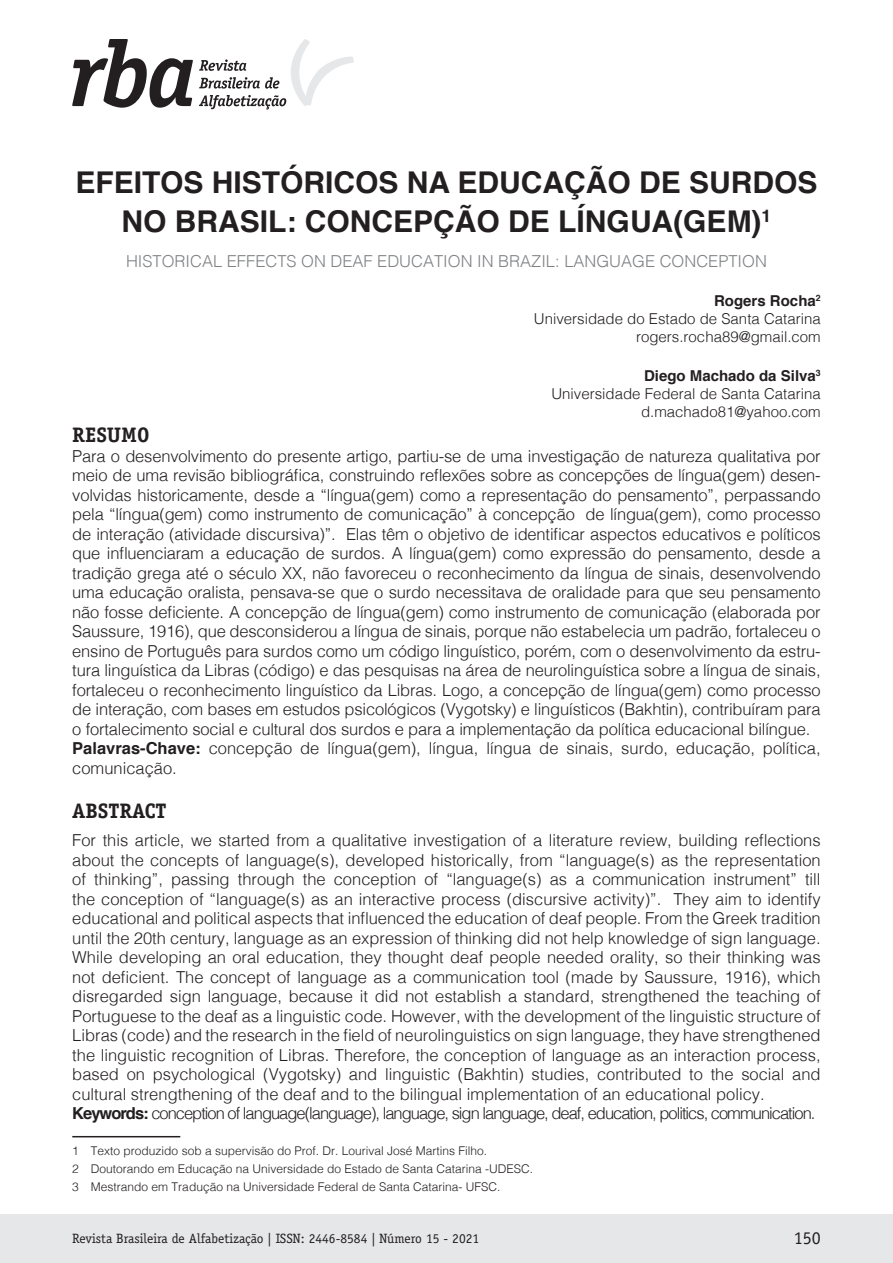
<style>
.page{position:relative;width:893px;height:1263px;background:#fff}
.page>*{position:absolute;margin:0;border:0;box-sizing:border-box;transform-origin:0 0}
._00_Titulo_Principal{font:700 30px/39px "Helvetica";color:#231f20;text-align:center}
._00_Titulo_Resumo_Ab{font:700 21px "Officina Serif Std";color:#231f20}
.t1{font:18px "Officina Serif Std";color:#231f20}
._00_Texto_Resumo_Abs{font:300 16.5px/19.5px "Helvetica";letter-spacing:-.01em;color:#231f20;text-align:justify}
._00_Texto_Resumo_Abs-2{font:300 16.5px "Helvetica";letter-spacing:-.06em;color:#231f20}
._00_Titulo_Principal-2{font:300 16.5px "Helvetica";color:#808285}
._00_Dados_Autor{font:300 15px/18px "Helvetica";color:#231f20;text-align:right}
.t2{font:13.5px "Officina Serif Std";color:#231f20}
._00_Nota_rodapé{font:300 12px "Helvetica";color:#231f20}
.s1{font-weight:700}
</style>
<div class="page">
<div style="left:0;top:1215px;width:893px;height:48px;background:#e6e7e9"></div>
<svg style="left:72px;top:39px;width:121px;height:69px"></svg>
<svg style="left:199px;top:39px;width:155px;height:70px"></svg>
<hr style="left:72px;top:1136px;width:108px;height:1px;background:#231f20">
<p class="_00_Titulo_Principal" style="left:76px;top:163px;width:743px">EFEITOS HISTÓRICOS NA EDUCAÇÃO DE SURDOS<br>NO BRASIL: CONCEPÇÃO DE LÍNGUA(GEM)<sup>1</sup></p>
<p class="_00_Titulo_Principal-2" style="left:126px;top:247px;width:642px">HISTORICAL EFFECTS ON DEAF EDUCATION IN BRAZIL: LANGUAGE CONCEPTION</p>
<p class="_00_Dados_Autor" style="left:534px;top:290px;width:288px"><span class="s1">Rogers Rocha</span><sup>2<br></sup>Universidade do Estado de Santa Catarina rogers.rocha89@gmail.com</p>
<p class="_00_Dados_Autor" style="left:551px;top:366px;width:271px"><span class="s1">Diego Machado da Silva</span><sup>3<br></sup>Universidade Federal de Santa Catarina d.machado81@yahoo.com</p>
<p class="_00_Titulo_Resumo_Ab" style="left:72px;top:422px;width:79px">RESUMO</p>
<p class="_00_Texto_Resumo_Abs" style="left:72px;top:445px;width:750px">Para o desenvolvimento do presente artigo, partiu-se de uma investigação de natureza qualitativa por meio de uma revisão bibliográfica, construindo reflexões sobre as concepções de língua(gem) desen&shy;volvidas historicamente, desde a “língua(gem) como a representação do pensamento”, perpassando pela “língua(gem) como instrumento de comunicação” à concepção de língua(gem), como processo de interação (atividade discursiva)”. Elas têm o objetivo de identificar aspectos educativos e políticos que influenciaram a educação de surdos. A língua(gem) como expressão do pensamento, desde a tradição grega até o século XX, não favoreceu o reconhecimento da língua de sinais, desenvolvendo uma educação oralista, pensava-se que o surdo necessitava de oralidade para que seu pensamento não fosse deficiente. A concepção de língua(gem) como instrumento de comunicação (elaborada por Saussure, 1916), que desconsiderou a língua de sinais, porque não estabelecia um padrão, fortaleceu o ensino de Português para surdos como um código linguístico, porém, com o desenvolvimento da estru&shy;tura linguística da Libras (código) e das pesquisas na área de neurolinguística sobre a língua de sinais, fortaleceu o reconhecimento linguístico da Libras. Logo, a concepção de língua(gem) como processo de interação, com bases em estudos psicológicos (Vygotsky) e linguísticos (Bakhtin), contribuíram para o fortalecimento social e cultural dos surdos e para a implementação da política educacional bilíngue.</p>
<p class="_00_Texto_Resumo_Abs" style="left:72px;top:738px;width:750px"><span class="s1">Palavras-Chave:</span> concepção de língua(gem), língua, língua de sinais, surdo, educação, política, comunicação.</p>
<p class="_00_Titulo_Resumo_Ab" style="left:72px;top:798px;width:96px">ABSTRACT</p>
<p class="_00_Texto_Resumo_Abs" style="left:72px;top:829px;width:750px">For this article, we started from a qualitative investigation of a literature review, building reflections about the concepts of language(s), developed historically, from “language(s) as the representation of thinking”, passing through the conception of “language(s) as a communication instrument” till the conception of “language(s) as an interactive process (discursive activity)”. They aim to identify educational and political aspects that influenced the education of deaf people. From the Greek tradition until the 20th century, language as an expression of thinking did not help knowledge of sign language.<br>While developing an oral education, they thought deaf people needed orality, so their thinking was not deficient. The concept of language as a communication tool (made by Saussure, 1916), which disregarded sign language, because it did not establish a standard, strengthened the teaching of Portuguese to the deaf as a linguistic code. However, with the development of the linguistic structure of Libras (code) and the research in the field of neurolinguistics on sign language, they have strengthened the linguistic recognition of Libras. Therefore, the conception of language as an interaction process, based on psychological (Vygotsky) and linguistic (Bakhtin) studies, contributed to the social and cultural strengthening of the deaf and to the bilingual implementation of an educational policy.</p>
<p class="_00_Texto_Resumo_Abs-2" style="left:72px;top:1099px;width:745px"><span class="s1">Keywords:</span> conception of language(language), language, sign language, deaf, education, politics, communication.</p>
<p class="_00_Nota_rodapé" style="left:72px;top:1140px;width:416px">1 Texto produzido sob a supervisão do Prof. Dr. Lourival José Martins Filho.</p>
<p class="_00_Nota_rodapé" style="left:72px;top:1158px;width:462px">2 Doutorando em Educação na Universidade do Estado de Santa Catarina -UDESC.</p>
<p class="_00_Nota_rodapé" style="left:72px;top:1176px;width:430px">3 Mestrando em Tradução na Universidade Federal de Santa Catarina- UFSC.</p>
<p class="t2" style="left:72px;top:1230px;width:408px">Revista Brasileira de Alfabetização | ISSN: 2446-8584 | Número 15 - 2021</p>
<p class="t1" style="left:794px;top:1227px;width:28px">150</p>
</div>
